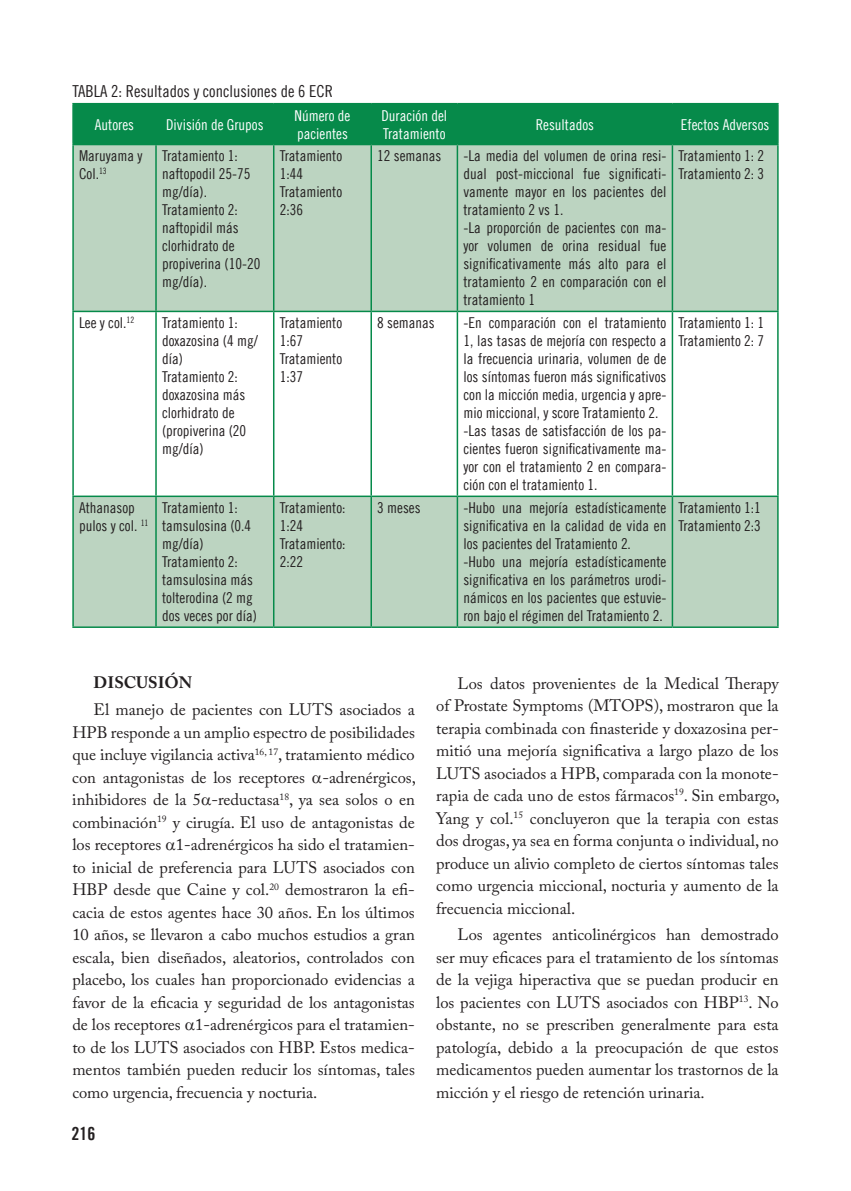
<style>
.page{position:relative;width:851px;height:1191px;background:#fff}
.page>*{position:absolute;margin:0;border:0;box-sizing:border-box;transform-origin:0 0}
.t1{font:18px "Trade Gothic LT Bold Cond Twenty";color:#231f20}
.t2{font:16.5px/22.5px "Adobe Caslon Pro";color:#231f20;text-align:justify}
.t3{font:16.5px "Trade Gothic LT Cond Eighteen";color:#231f20}
.t4{font:700 16.5px "Adobe Caslon Pro";color:#231f20}
.t5{font:15px/18px "Trade Gothic LT Cond Eighteen";color:#231f20}
.t6{font:15px/18px "Trade Gothic LT Cond Eighteen";color:#fff}
</style>
<div class="page">
<div style="left:74px;top:104px;width:703px;height:40px;background:#068a4a"></div>
<div style="left:74px;top:145px;width:703px;height:481px;background:#bcd4c1"></div>
<svg style="left:74px;top:312px;width:703px;height:183px"></svg>
<hr style="left:72px;top:103px;width:84px;height:1px;background:#068a4a">
<hr style="left:72px;top:104px;width:2px;height:40px;background:#068a4a">
<hr style="left:156px;top:103px;width:118px;height:1px;background:#068a4a">
<hr style="left:155px;top:104px;width:2px;height:40px;background:#068a4a">
<hr style="left:274px;top:103px;width:97px;height:1px;background:#068a4a">
<hr style="left:273px;top:104px;width:1px;height:40px;background:#068a4a">
<hr style="left:371px;top:103px;width:86px;height:1px;background:#068a4a">
<hr style="left:370px;top:104px;width:2px;height:40px;background:#068a4a">
<hr style="left:457px;top:103px;width:215px;height:1px;background:#068a4a">
<hr style="left:456px;top:104px;width:2px;height:40px;background:#068a4a">
<hr style="left:672px;top:103px;width:106px;height:1px;background:#068a4a">
<hr style="left:671px;top:104px;width:2px;height:40px;background:#068a4a">
<hr style="left:777px;top:104px;width:1px;height:40px;background:#068a4a">
<hr style="left:72px;top:144px;width:84px;height:1px;background:#068a4a">
<hr style="left:72px;top:145px;width:2px;height:166px;background:#068a4a">
<hr style="left:156px;top:144px;width:118px;height:1px;background:#068a4a">
<hr style="left:155px;top:145px;width:2px;height:166px;background:#068a4a">
<hr style="left:274px;top:144px;width:97px;height:1px;background:#068a4a">
<hr style="left:273px;top:145px;width:1px;height:166px;background:#068a4a">
<hr style="left:371px;top:144px;width:86px;height:1px;background:#068a4a">
<hr style="left:370px;top:145px;width:2px;height:166px;background:#068a4a">
<hr style="left:457px;top:144px;width:215px;height:1px;background:#068a4a">
<hr style="left:456px;top:145px;width:2px;height:166px;background:#068a4a">
<hr style="left:672px;top:144px;width:106px;height:1px;background:#068a4a">
<hr style="left:671px;top:145px;width:2px;height:166px;background:#068a4a">
<hr style="left:777px;top:145px;width:1px;height:166px;background:#068a4a">
<hr style="left:72px;top:311px;width:84px;height:1px;background:#068a4a">
<hr style="left:72px;top:312px;width:2px;height:183px;background:#068a4a">
<hr style="left:156px;top:311px;width:118px;height:1px;background:#068a4a">
<hr style="left:155px;top:312px;width:2px;height:183px;background:#068a4a">
<hr style="left:274px;top:311px;width:97px;height:1px;background:#068a4a">
<hr style="left:273px;top:312px;width:1px;height:183px;background:#068a4a">
<hr style="left:371px;top:311px;width:86px;height:1px;background:#068a4a">
<hr style="left:370px;top:312px;width:2px;height:183px;background:#068a4a">
<hr style="left:457px;top:311px;width:215px;height:1px;background:#068a4a">
<hr style="left:456px;top:312px;width:2px;height:183px;background:#068a4a">
<hr style="left:672px;top:311px;width:106px;height:1px;background:#068a4a">
<hr style="left:671px;top:312px;width:2px;height:183px;background:#068a4a">
<hr style="left:777px;top:312px;width:1px;height:183px;background:#068a4a">
<hr style="left:72px;top:495px;width:84px;height:2px;background:#068a4a">
<hr style="left:72px;top:497px;width:2px;height:129px;background:#068a4a">
<hr style="left:156px;top:495px;width:118px;height:2px;background:#068a4a">
<hr style="left:155px;top:497px;width:2px;height:129px;background:#068a4a">
<hr style="left:274px;top:495px;width:97px;height:2px;background:#068a4a">
<hr style="left:273px;top:497px;width:1px;height:129px;background:#068a4a">
<hr style="left:371px;top:495px;width:86px;height:2px;background:#068a4a">
<hr style="left:370px;top:497px;width:2px;height:129px;background:#068a4a">
<hr style="left:457px;top:495px;width:215px;height:2px;background:#068a4a">
<hr style="left:456px;top:497px;width:2px;height:129px;background:#068a4a">
<hr style="left:672px;top:495px;width:106px;height:2px;background:#068a4a">
<hr style="left:671px;top:497px;width:2px;height:129px;background:#068a4a">
<hr style="left:777px;top:497px;width:1px;height:129px;background:#068a4a">
<hr style="left:72px;top:626px;width:84px;height:2px;background:#068a4a">
<hr style="left:156px;top:626px;width:118px;height:2px;background:#068a4a">
<hr style="left:274px;top:626px;width:97px;height:2px;background:#068a4a">
<hr style="left:371px;top:626px;width:86px;height:2px;background:#068a4a">
<hr style="left:457px;top:626px;width:215px;height:2px;background:#068a4a">
<hr style="left:672px;top:626px;width:106px;height:2px;background:#068a4a">
<p class="t3" style="left:72px;top:81px;width:262px">TABLA 2: Resultados y conclusiones de 6 ECR</p>
<p class="t6" style="left:95px;top:115px;width:41px">Autores</p>
<p class="t6" style="left:166px;top:115px;width:99px">División de Grupos</p>
<p class="t6" style="left:294px;top:106px;width:57px">Número de pacientes</p>
<p class="t6" style="left:381px;top:106px;width:67px">Duración del<br>Tratamiento</p>
<p class="t6" style="left:535px;top:115px;width:60px">Resultados</p>
<p class="t6" style="left:680px;top:115px;width:90px">Efectos Adversos</p>
<p class="t5" style="left:79px;top:147px;width:65px">Maruyama y<br>Col.<sup>13</sup></p>
<p class="t5" style="left:162px;top:147px;width:100px">Tratamiento 1: naftopodil 25-75 mg/día).<br>Tratamiento 2: naftopidil más clorhidrato de propiverina (10-20 mg/día).</p>
<p class="t5" style="left:280px;top:147px;width:64px">Tratamiento<br>1:44<br>Tratamiento<br>2:36</p>
<p class="t5" style="left:377px;top:147px;width:66px">12 semanas</p>
<p class="t5" style="left:463px;top:147px;width:204px">-La media del volumen de orina resi&shy;dual post-miccional fue significati&shy;vamente mayor en los pacientes del tratamiento 2 vs 1.<br>-La proporción de pacientes con ma&shy;yor volumen de orina residual fue significativamente más alto para el tratamiento 2 en comparación con el tratamiento 1</p>
<p class="t5" style="left:678px;top:147px;width:87px">Tratamiento 1: 2<br>Tratamiento 2: 3</p>
<p class="t5" style="left:79px;top:314px;width:57px">Lee y col.<sup>12</sup></p>
<p class="t5" style="left:162px;top:314px;width:97px">Tratamiento 1: doxazosina (4 mg/ día)<br>Tratamiento 2: doxazosina más clorhidrato de (propiverina (20 mg/día)</p>
<p class="t5" style="left:280px;top:314px;width:64px">Tratamiento<br>1:67<br>Tratamiento<br>1:37</p>
<p class="t5" style="left:377px;top:314px;width:59px">8 semanas</p>
<p class="t5" style="left:463px;top:314px;width:204px">-En comparación con el tratamiento 1, las tasas de mejoría con respecto a la frecuencia urinaria, volumen de de los síntomas fueron más significativos con la micción media, urgencia y apre&shy;mio miccional, y score Tratamiento 2. -Las tasas de satisfacción de los pa&shy;cientes fueron significativamente ma&shy;yor con el tratamiento 2 en compara&shy;ción con el tratamiento 1.</p>
<p class="t5" style="left:678px;top:314px;width:87px">Tratamiento 1: 1<br>Tratamiento 2: 7</p>
<p class="t5" style="left:79px;top:498px;width:71px">Athanasop pulos y col. <sup>11</sup></p>
<p class="t5" style="left:162px;top:498px;width:96px">Tratamiento 1: tamsulosina (0.4 mg/día)<br>Tratamiento 2: tamsulosina más tolterodina (2 mg dos veces por día)</p>
<p class="t5" style="left:280px;top:498px;width:67px">Tratamiento:<br>1:24<br>Tratamiento:<br>2:22</p>
<p class="t5" style="left:377px;top:498px;width:45px">3 meses</p>
<p class="t5" style="left:463px;top:498px;width:204px">-Hubo una mejoría estadísticamente significativa en la calidad de vida en los pacientes del Tratamiento 2.<br>-Hubo una mejoría estadísticamente significativa en los parámetros urodi&shy;námicos en los pacientes que estuvie&shy;ron bajo el régimen del Tratamiento 2.</p>
<p class="t5" style="left:678px;top:498px;width:84px">Tratamiento 1:1<br>Tratamiento 2:3</p>
<p class="t4" style="left:94px;top:673px;width:100px">DISCUSIÓN</p>
<p class="t2" style="left:72px;top:698px;width:345px;text-indent:21px">El manejo de pacientes con LUTS asociados a HPB responde a un amplio espectro de posibilidades que incluye vigilancia activa<sup>16,</sup> <sup>17</sup>, tratamiento médico con antagonistas de los receptores -adrenérgicos, inhibidores de la 5 -reductasa<sup>18</sup>, ya sea solos o en combinación<sup>19</sup> y cirugía. El uso de antagonistas de los receptores 1-adrenérgicos ha sido el tratamien&shy;to inicial de preferencia para LUTS asociados con HBP desde que Caine y col.<sup>20</sup> demostraron la efi&shy;cacia de estos agentes hace 30 años. En los últimos 10 años, se llevaron a cabo muchos estudios a gran escala, bien diseñados, aleatorios, controlados con placebo, los cuales han proporcionado evidencias a favor de la eficacia y seguridad de los antagonistas de los receptores 1-adrenérgicos para el tratamien&shy;to de los LUTS asociados con HBP. Estos medica&shy;mentos también pueden reducir los síntomas, tales como urgencia, frecuencia y nocturia.</p>
<p class="t1" style="left:72px;top:1122px;width:25px">216</p>
<p class="t2" style="left:436px;top:671px;width:345px;text-indent:21px">Los datos provenientes de la Medical Therapy of Prostate Symptoms (MTOPS), mostraron que la terapia combinada con finasteride y doxazosina per&shy;mitió una mejoría significativa a largo plazo de los LUTS asociados a HPB, comparada con la monote&shy;rapia de cada uno de estos fármacos<sup>19</sup>. Sin embargo, Yang y col.<sup>15</sup> concluyeron que la terapia con estas dos drogas, ya sea en forma conjunta o individual, no produce un alivio completo de ciertos síntomas tales como urgencia miccional, nocturia y aumento de la frecuencia miccional.</p>
<p class="t2" style="left:436px;top:923px;width:344px;text-indent:21px">Los agentes anticolinérgicos han demostrado ser muy eficaces para el tratamiento de los síntomas de la vejiga hiperactiva que se puedan producir en los pacientes con LUTS asociados con HBP<sup>13</sup>. No obstante, no se prescriben generalmente para esta patología, debido a la preocupación de que estos medicamentos pueden aumentar los trastornos de la micción y el riesgo de retención urinaria.</p>
</div>
